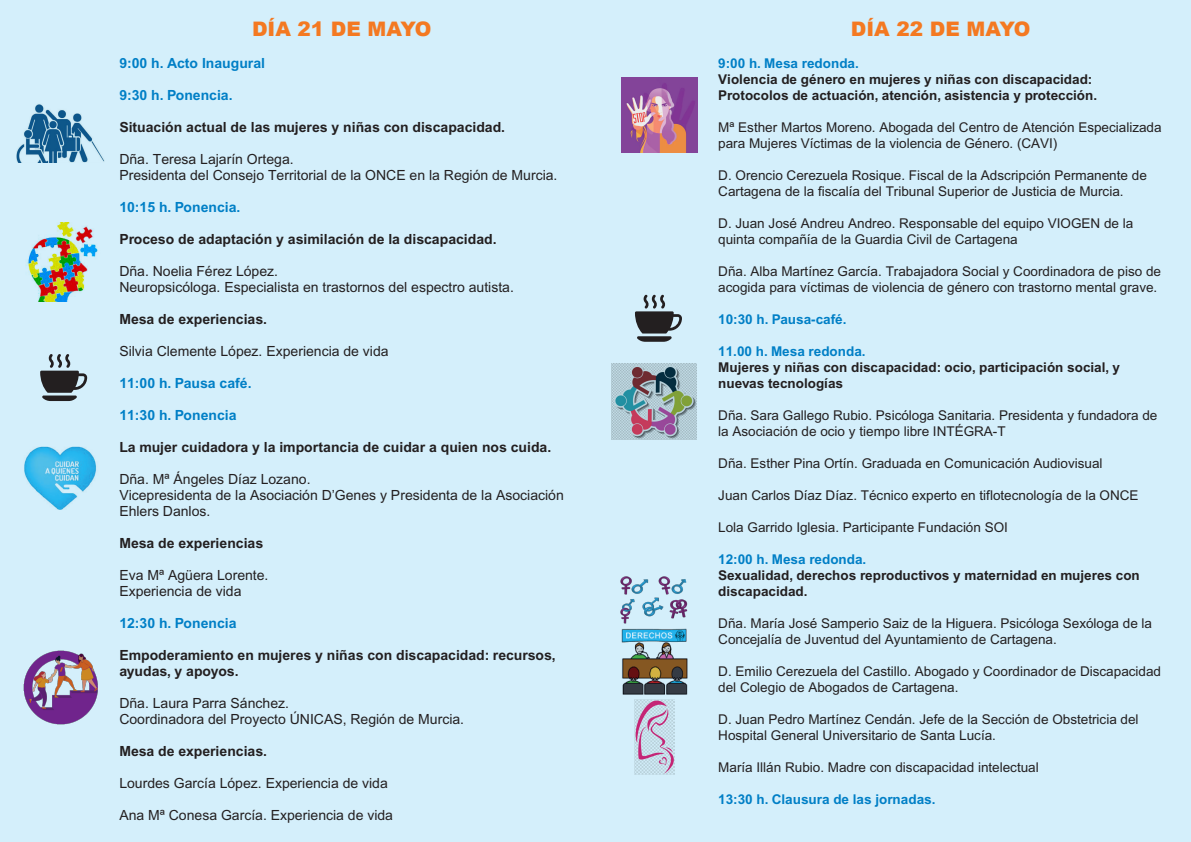
<style>
.page{position:relative;width:1191px;height:842px;background:#d4effb}
.page>*{position:absolute;margin:0;border:0;box-sizing:border-box;transform-origin:0 0}
.t1{font:900 20px "Arial";color:#f47921}
.t2{font:14px/16px "Arial";color:#231f20}
.t3{font:700 14px/16px "Arial";color:#231f20}
.t4{font:700 14px "Arial";color:#007fc6}
.t5{font:13.5px/16px "Arial";color:#231f20}
.t6{font:700 13.5px/16px "Arial";color:#231f20}
.t7{font:700 13.5px "Arial";color:#007fc6}
</style>
<div class="page">
<svg style="left:40px;top:354px;width:47px;height:47px"></svg>
<svg style="left:635px;top:295px;width:47px;height:47px"></svg>
<img style="left:16px;top:104px;width:89px;height:58px">
<img style="left:27px;top:222px;width:71px;height:79px">
<img style="left:24px;top:446px;width:72px;height:64px">
<img style="left:23px;top:650px;width:75px;height:75px">
<img style="left:622px;top:77px;width:75px;height:76px">
<img style="left:611px;top:363px;width:85px;height:76px">
<img style="left:634px;top:700px;width:40px;height:75px">
<img style="left:621px;top:628px;width:67px;height:67px">
<img style="left:620px;top:576px;width:68px;height:48px">
<h1 class="t1" style="left:252px;top:14px;width:181px">DÍA 21 DE MAYO</h1>
<p class="t4" style="left:119px;top:55px;width:147px">9:00 h. Acto Inaugural</p>
<p class="t4" style="left:119px;top:87px;width:115px">9:30 h. Ponencia.</p>
<p class="t3" style="left:119px;top:119px;width:387px">Situación actual de las mujeres y niñas con discapacidad.</p>
<p class="t2" style="left:119px;top:151px;width:440px">Dña. Teresa Lajarín Ortega.<br>Presidenta del Consejo Territorial de la ONCE en la Región de Murcia.</p>
<p class="t4" style="left:119px;top:199px;width:123px">10:15 h. Ponencia.</p>
<p class="t3" style="left:119px;top:231px;width:379px">Proceso de adaptación y asimilación de la discapacidad.</p>
<p class="t2" style="left:119px;top:263px;width:396px">Dña. Noelia Férez López.<br>Neuropsicóloga. Especialista en trastornos del espectro autista.</p>
<p class="t3" style="left:119px;top:311px;width:149px">Mesa de experiencias.</p>
<p class="t2" style="left:119px;top:343px;width:271px">Silvia Clemente López. Experiencia de vida</p>
<p class="t4" style="left:119px;top:375px;width:134px">11:00 h. Pausa café.</p>
<p class="t4" style="left:119px;top:407px;width:119px">11:30 h. Ponencia</p>
<p class="t3" style="left:119px;top:439px;width:433px">La mujer cuidadora y la importancia de cuidar a quien nos cuida.</p>
<p class="t2" style="left:119px;top:471px;width:446px">Dña. Mª Ángeles Díaz Lozano.<br>Vicepresidenta de la Asociación D’Genes y Presidenta de la Asociación<br>Ehlers Danlos.</p>
<p class="t3" style="left:119px;top:535px;width:145px">Mesa de experiencias</p>
<p class="t2" style="left:119px;top:567px;width:151px">Eva Mª Agüera Lorente.<br>Experiencia de vida</p>
<p class="t4" style="left:119px;top:615px;width:119px">12:30 h. Ponencia</p>
<p class="t3" style="left:119px;top:647px;width:438px">Empoderamiento en mujeres y niñas con discapacidad: recursos, ayudas, y apoyos.</p>
<p class="t2" style="left:119px;top:696px;width:346px">Dña. Laura Parra Sánchez.<br>Coordinadora del Proyecto ÚNICAS, Región de Murcia.</p>
<p class="t3" style="left:119px;top:743px;width:149px">Mesa de experiencias.</p>
<p class="t2" style="left:119px;top:776px;width:270px">Lourdes García López. Experiencia de vida</p>
<p class="t2" style="left:119px;top:808px;width:275px">Ana Mª Conesa García. Experiencia de vida</p>
<h1 class="t1" style="left:851px;top:14px;width:181px">DÍA 22 DE MAYO</h1>
<p class="t7" style="left:718px;top:55px;width:142px">9:00 h. Mesa redonda.</p>
<p class="t6" style="left:718px;top:71px;width:380px">Violencia de género en mujeres y niñas con discapacidad:<br>Protocolos de actuación, atención, asistencia y protección.</p>
<p class="t5" style="left:718px;top:120px;width:445px">Mª Esther Martos Moreno. Abogada del Centro de Atención Especializada para Mujeres Víctimas de la violencia de Género. (CAVI)</p>
<p class="t5" style="left:718px;top:168px;width:430px">D. Orencio Cerezuela Rosique. Fiscal de la Adscripción Permanente de<br>Cartagena de la fiscalía del Tribunal Superior de Justicia de Murcia.</p>
<p class="t5" style="left:718px;top:216px;width:416px">D. Juan José Andreu Andreo. Responsable del equipo VIOGEN de la quinta compañía de la Guardia Civil de Cartagena</p>
<p class="t5" style="left:718px;top:264px;width:444px">Dña. Alba Martínez García. Trabajadora Social y Coordinadora de piso de acogida para víctimas de violencia de género con trastorno mental grave.</p>
<p class="t7" style="left:718px;top:311px;width:130px">10:30 h. Pausa-café.</p>
<p class="t7" style="left:718px;top:343px;width:149px">11.00 h. Mesa redonda.</p>
<p class="t6" style="left:718px;top:359px;width:403px">Mujeres y niñas con discapacidad: ocio, participación social, y nuevas tecnologías</p>
<p class="t5" style="left:718px;top:408px;width:440px">Dña. Sara Gallego Rubio. Psicóloga Sanitaria. Presidenta y fundadora de la Asociación de ocio y tiempo libre INTÉGRA-T</p>
<p class="t5" style="left:718px;top:456px;width:386px">Dña. Esther Pina Ortín. Graduada en Comunicación Audiovisual</p>
<p class="t5" style="left:718px;top:488px;width:422px">Juan Carlos Díaz Díaz. Técnico experto en tiflotecnología de la ONCE</p>
<p class="t5" style="left:718px;top:520px;width:291px">Lola Garrido Iglesia. Participante Fundación SOI</p>
<p class="t7" style="left:718px;top:551px;width:150px">12:00 h. Mesa redonda.</p>
<p class="t6" style="left:718px;top:567px;width:423px">Sexualidad, derechos reproductivos y maternidad en mujeres con discapacidad.</p>
<p class="t5" style="left:718px;top:616px;width:435px">Dña. María José Samperio Saiz de la Higuera. Psicóloga Sexóloga de la<br>Concejalía de Juventud del Ayuntamiento de Cartagena.</p>
<p class="t5" style="left:718px;top:663px;width:444px">D. Emilio Cerezuela del Castillo. Abogado y Coordinador de Discapacidad del Colegio de Abogados de Cartagena.</p>
<p class="t5" style="left:718px;top:711px;width:422px">D. Juan Pedro Martínez Cendán. Jefe de la Sección de Obstetricia del<br>Hospital General Universitario de Santa Lucía.</p>
<p class="t5" style="left:718px;top:759px;width:322px">María Illán Rubio. Madre con discapacidad intelectual</p>
<p class="t7" style="left:718px;top:791px;width:219px">13:30 h. Clausura de las jornadas.</p>
</div>
